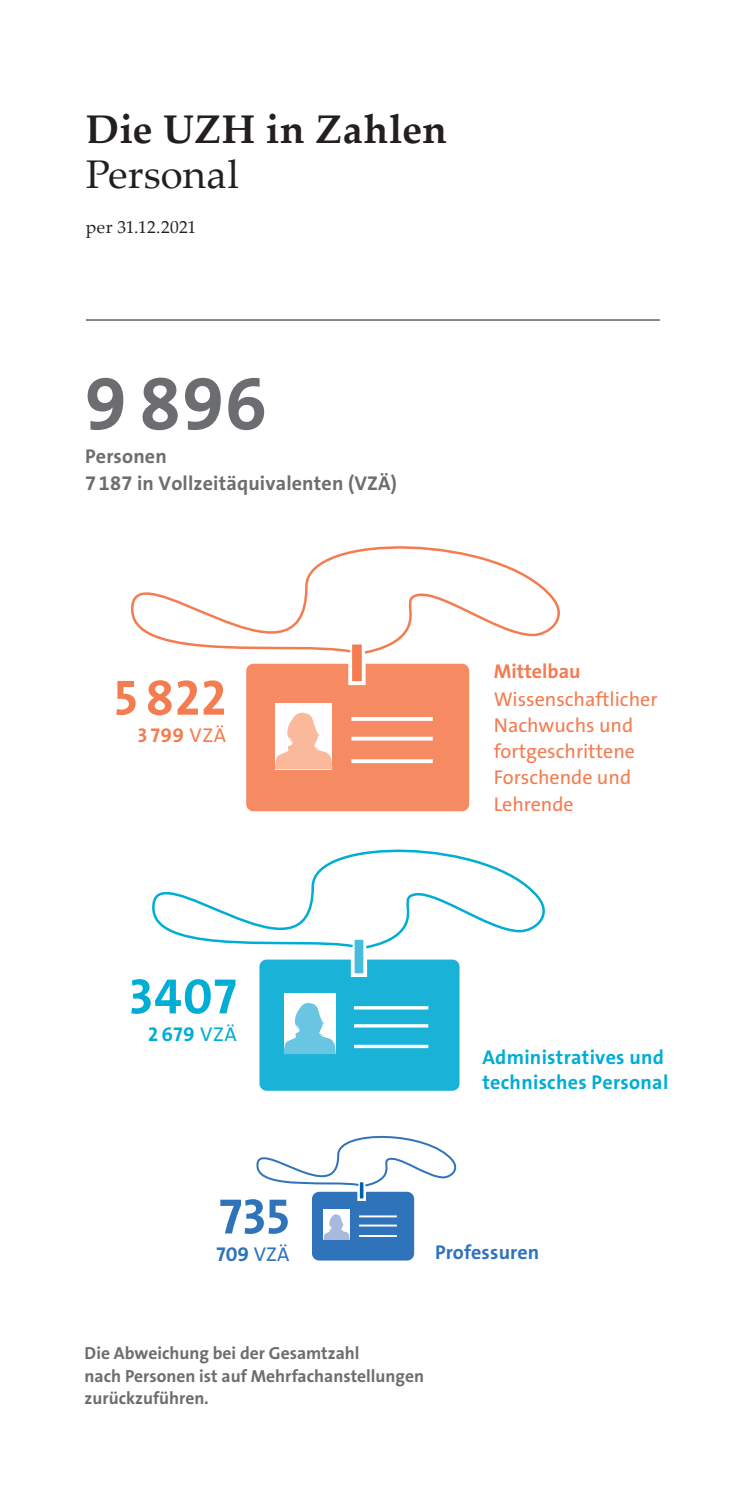
<style>
.page{position:relative;width:745px;height:1489px;background:#fff}
.page>*{position:absolute;margin:0;border:0;box-sizing:border-box;transform-origin:0 0}
.t1{font:75px "The Sans LP7 Bld";color:#6c6d70}
.t2{font:50px "The Sans LP7 Bld";color:#f47c51}
.t3{font:50px "The Sans LP7 Bld";color:#00add4}
.t4{font:50px "The Sans LP7 Bld";color:#2f74ba}
.t5{font:700 40px "Palatino Linotype";letter-spacing:.01em;color:#231f20}
.t6{font:40px "Palatino Linotype";letter-spacing:.005em;color:#231f20}
.t7{font:20px/26.2px "The Sans LP5 Plain";color:#f47c51}
.t8{font:20px/25px "The Sans LP7 Bld";letter-spacing:.015em;color:#00add4}
.t9{font:20px/27.5px "The Sans LP7 Bld";letter-spacing:.01em;color:#6c6d70}
.t10{font:20px "The Sans LP7 Bld";letter-spacing:.01em;color:#2f74ba}
.t11{font:20px "The Sans LP7 Bld";color:#f47c51}
.t12{font:17.5px/22.5px "The Sans LP7 Bld";color:#6c6d70}
.t13{font:17.5px "Palatino Linotype";letter-spacing:.01em;color:#231f20}
.s1{font-family:"The Sans LP5 Plain"}
</style>
<div class="page">
<div style="left:246px;top:663px;width:223px;height:148px;background:#f68b63;border-radius:7px"></div>
<hr style="left:351px;top:717px;width:81px;height:4px;background:#fefaf8">
<svg style="left:351px;top:736px;width:81px;height:4px"></svg>
<svg style="left:351px;top:759px;width:81px;height:4px"></svg>
<div style="left:275px;top:703px;width:56px;height:66px;background:#fff"></div>
<svg style="left:131px;top:546px;width:429px;height:162px"></svg>
<svg style="left:275px;top:712px;width:57px;height:57px"></svg>
<div style="left:312px;top:1191px;width:102px;height:69px;background:#2f74ba;border-radius:7px"></div>
<svg style="left:256px;top:1135px;width:201px;height:104px"></svg>
<div style="left:259px;top:959px;width:200px;height:131px;background:#1ab3d7;border-radius:7px"></div>
<hr style="left:354px;top:1006px;width:74px;height:3px;background:#fff">
<hr style="left:354px;top:1024px;width:74px;height:3px;background:#fff">
<svg style="left:354px;top:1044px;width:74px;height:4px"></svg>
<div style="left:284px;top:993px;width:51px;height:60px;background:#fff"></div>
<svg style="left:152px;top:849px;width:393px;height:149px"></svg>
<svg style="left:283px;top:1002px;width:52px;height:52px"></svg>
<hr style="left:86px;top:319px;width:573px;height:2px;background:#808285">
<h3 class="t5" style="left:86px;top:101px;width:362px">Die UZH in Zahlen</h3>
<h3 class="t6" style="left:86px;top:146px;width:154px">Personal</h3>
<p class="t13" style="left:86px;top:214px;width:112px">per 31.12.2021</p>
<h1 class="t1" style="left:85px;top:356px;width:183px">9 896</h1>
<p class="t9" style="left:85px;top:442px;width:313px">Personen<br>7 187 in Vollzeitäquivalenten (VZÄ)</p>
<h2 class="t2" style="left:114px;top:665px;width:113px">5 822</h2>
<p class="t11" style="left:138px;top:722px;width:90px">3 799 <span class="s1">VZÄ</span></p>
<h2 class="t3" style="left:129px;top:964px;width:109px">3407</h2>
<p class="t8" style="left:148px;top:1021px;width:90px">2 679 <span class="s1">VZÄ</span></p>
<p class="t11" style="left:493px;top:658px;width:88px">Mittelbau</p>
<p class="t7" style="left:493px;top:686px;width:165px">Wissenschaftlicher<br>Nachwuchs und fortgeschrittene<br>Forschende und<br>Lehrende</p>
<p class="t8" style="left:482px;top:1044px;width:187px">Administratives und technisches Personal</p>
<h2 class="t4" style="left:219px;top:1184px;width:72px">735</h2>
<p class="t10" style="left:216px;top:1241px;width:74px">709 <span class="s1">VZÄ</span></p>
<p class="t10" style="left:435px;top:1239px;width:106px">Professuren</p>
<p class="t12" style="left:85px;top:1341px;width:340px">Die Abweichung bei der Gesamtzahl<br>nach Personen ist auf Mehrfachanstellungen zurückzuführen.</p>
</div>
